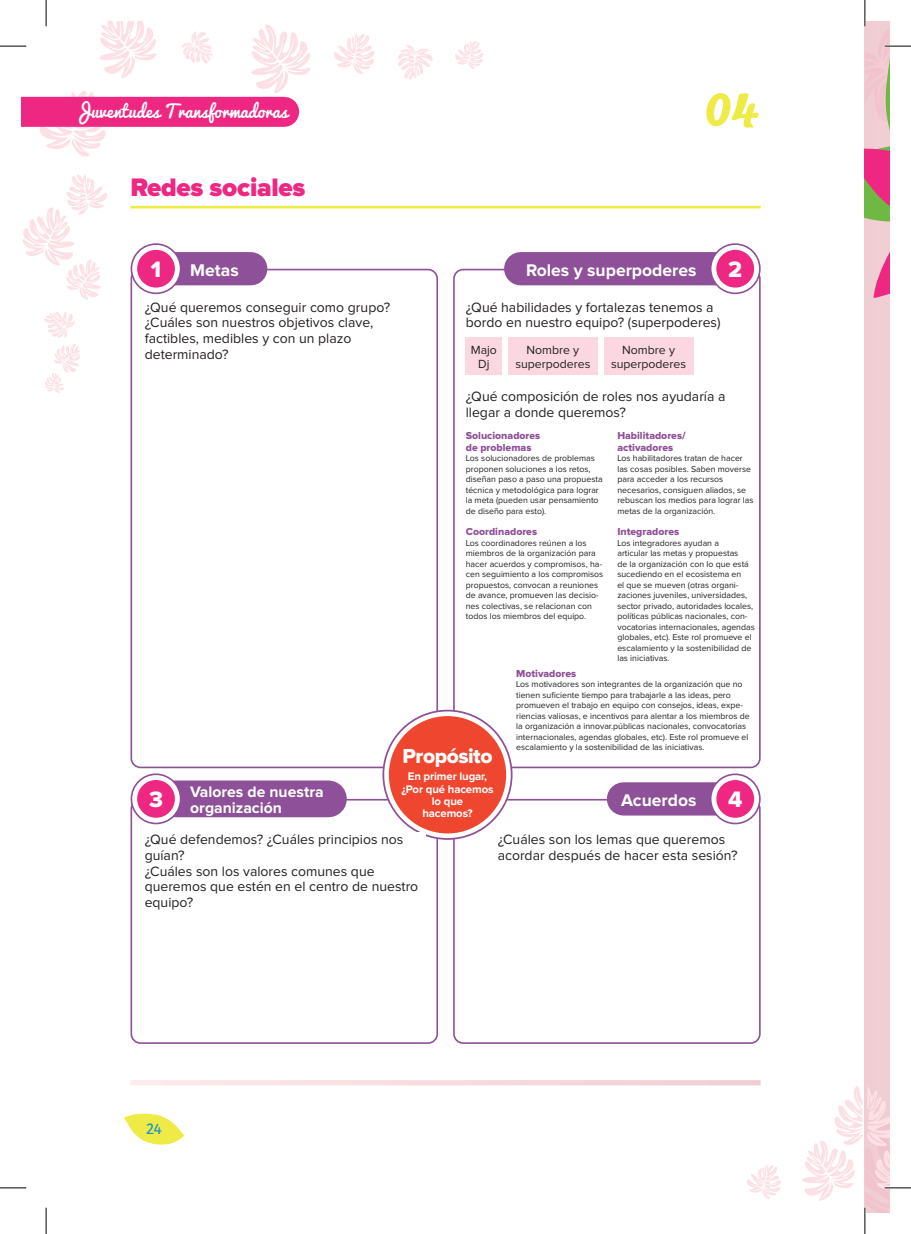
<style>
.page{position:relative;width:911px;height:1234px;background:#fff}
.page>*{position:absolute;margin:0;border:0;box-sizing:border-box;transform-origin:0 0}
.t1{font:64.05px "Pacifico";color:#efeb46}
.t2{font:900 26.25px "Proxima Nova";letter-spacing:-.01em;color:#ee2882}
.t3{font:23.1px "Proxima Nova Extrabld";color:#fff}
.t4{font:21px "Proxima Nova Extrabld";letter-spacing:-.02em;color:#fff}
.t5{font:700 17.5px "Proxima Nova";color:#fff}
.t6{font:17.5px "Pacifico";color:#fff}
.t7{font:700 15.75px/15.8px "Proxima Nova";color:#fff}
.t8{font:15.75px "Bree";color:#2095c6}
.t9{font:14px/15.8px "Proxima Nova";color:#231f20}
.t10{font:12.25px/14px "Proxima Nova";color:#231f20;text-align:center}
.t11{font:700 11.38px/12.2px "Proxima Nova";letter-spacing:-.01em;color:#fff;text-align:center}
.t12{font:10.5px/12.2px "Proxima Nova Extrabld";color:#8e5098}
.t13{font:8.75px/10.5px "Proxima Nova";color:#231f20}
</style>
<div class="page">
<div style="left:130px;top:269px;width:308px;height:499px;border:2px solid #8e5098;border-radius:9px"></div>
<div style="left:453px;top:269px;width:307px;height:499px;border:2px solid #8e5098;border-radius:9px"></div>
<div style="left:130px;top:798px;width:308px;height:245px;border:2px solid #8e5098;border-radius:9px"></div>
<div style="left:453px;top:798px;width:307px;height:245px;border:2px solid #8e5098;border-radius:9px"></div>
<hr style="left:130px;top:206px;width:630px;height:2px;background:#efeb46">
<div style="left:175px;top:252px;width:76px;height:33px;background:#8e5098"></div>
<div style="left:521px;top:252px;width:213px;height:33px;background:#8e5098"></div>
<div style="left:623px;top:782px;width:111px;height:33px;background:#8e5098"></div>
<svg style="left:131px;top:244px;width:50px;height:49px"></svg>
<div style="left:131px;top:243px;width:50px;height:51px;border:2px solid #8e5098;border-radius:50%"></div>
<svg style="left:710px;top:244px;width:50px;height:49px"></svg>
<div style="left:710px;top:243px;width:50px;height:51px;border:2px solid #8e5098;border-radius:50%"></div>
<svg style="left:710px;top:774px;width:50px;height:49px"></svg>
<div style="left:710px;top:773px;width:50px;height:51px;border:2px solid #8e5098;border-radius:50%"></div>
<div style="left:136px;top:249px;width:40px;height:39px;background:#ee2882;border-radius:50%"></div>
<div style="left:136px;top:248px;width:40px;height:41px;border:1px solid #fff;border-radius:50%"></div>
<div style="left:716px;top:249px;width:39px;height:39px;background:#ee2882;border-radius:50%"></div>
<div style="left:715px;top:248px;width:40px;height:41px;border:1px solid #fff;border-radius:50%"></div>
<div style="left:716px;top:779px;width:39px;height:39px;background:#ee2882;border-radius:50%"></div>
<div style="left:715px;top:778px;width:40px;height:41px;border:1px solid #fff;border-radius:50%"></div>
<div style="left:175px;top:780px;width:153px;height:37px;background:#8e5098"></div>
<svg style="left:131px;top:774px;width:50px;height:49px"></svg>
<div style="left:131px;top:773px;width:50px;height:51px;border:2px solid #8e5098;border-radius:50%"></div>
<div style="left:136px;top:779px;width:40px;height:39px;background:#ee2882;border-radius:50%"></div>
<div style="left:136px;top:778px;width:40px;height:40px;border:1px solid #fff;border-radius:50%"></div>
<svg style="left:383px;top:710px;width:128px;height:128px"></svg>
<div style="left:389px;top:716px;width:117px;height:117px;background:#ef472f;border-radius:50%"></div>
<div style="left:145px;top:832px;width:281px;height:109px;background:#fff"></div>
<div style="left:466px;top:337px;width:36px;height:38px;background:#fbd8e1"></div>
<div style="left:508px;top:337px;width:90px;height:38px;background:#fbd8e1"></div>
<div style="left:604px;top:337px;width:89px;height:38px;background:#fbd8e1"></div>
<div style="left:865px;top:21px;width:24px;height:1191px;background:#f1ced3"></div>
<svg style="left:39px;top:91px;width:68px;height:66px"></svg>
<svg style="left:124px;top:1113px;width:60px;height:32px"></svg>
<div style="left:21px;top:97px;width:263px;height:30px;background:#ee2882"></div>
<svg style="left:130px;top:1080px;width:630px;height:5px;background:#f6dcdf"></svg>
<svg style="left:251px;top:25px;width:59px;height:69px"></svg>
<svg style="left:334px;top:34px;width:41px;height:40px"></svg>
<svg style="left:44px;top:312px;width:36px;height:81px"></svg>
<svg style="left:22px;top:174px;width:85px;height:126px"></svg>
<svg style="left:455px;top:41px;width:28px;height:28px"></svg>
<svg style="left:398px;top:45px;width:35px;height:35px"></svg>
<svg style="left:182px;top:31px;width:30px;height:32px"></svg>
<svg style="left:100px;top:21px;width:56px;height:57px"></svg>
<svg style="left:747px;top:1165px;width:34px;height:33px"></svg>
<svg style="left:0;top:46px;width:26px;height:1px"></svg>
<svg style="left:0;top:1187px;width:26px;height:1px"></svg>
<svg style="left:46px;top:0;width:1px;height:26px"></svg>
<svg style="left:46px;top:1207px;width:1px;height:26px"></svg>
<svg style="left:864px;top:0;width:47px;height:298px"></svg>
<svg style="left:802px;top:1078px;width:109px;height:155px"></svg>
<h3 class="t6" style="left:74px;top:102px;width:215px">Juventudes Transformadoras</h3>
<h2 class="t2" style="left:130px;top:172px;width:176px">Redes sociales</h2>
<h1 class="t1" style="left:705px;top:67px;width:54px">04</h1>
<h3 class="t3" style="left:151px;top:255px;width:12px">1</h3>
<h3 class="t3" style="left:728px;top:255px;width:16px">2</h3>
<h3 class="t5" style="left:190px;top:260px;width:50px">Metas</h3>
<h3 class="t5" style="left:526px;top:260px;width:172px">Roles y superpoderes</h3>
<h3 class="t9" style="left:145px;top:299px;width:247px">¿Qué queremos conseguir como grupo? ¿Cuáles son nuestros objetivos clave, factibles, medibles y con un plazo determinado?</h3>
<h3 class="t7" style="left:149px;top:784px;width:176px;text-indent:41px">Valores de nuestra<br><sup>3</sup> organización</h3>
<h3 class="t9" style="left:466px;top:299px;width:256px">¿Qué habilidades y fortalezas tenemos a bordo en nuestro equipo? (superpoderes)</h3>
<h3 class="t10" style="left:471px;top:343px;width:28px">Majo<br>Dj</h3>
<h3 class="t10" style="left:515px;top:343px;width:76px">Nombre y superpoderes</h3>
<h3 class="t10" style="left:611px;top:343px;width:76px">Nombre y superpoderes</h3>
<h3 class="t9" style="left:466px;top:388px;width:261px">¿Qué composición de roles nos ayudaría a llegar a donde queremos?</h3>
<p class="t12" style="left:466px;top:429px;width:76px">Solucionadores de problemas</p>
<p class="t13" style="left:466px;top:453px;width:138px">Los solucionadores de problemas proponen soluciones a los retos, diseñan paso a paso una propuesta técnica y metodológica para lograr la meta (pueden usar pensamiento de diseño para esto).</p>
<p class="t12" style="left:466px;top:526px;width:73px">Coordinadores</p>
<p class="t13" style="left:466px;top:537px;width:139px">Los coordinadores reúnen a los miembros de la organización para hacer acuerdos y compromisos, ha&shy;cen seguimiento a los compromisos propuestos, convocan a reuniones de avance, promueven las decisio&shy;nes colectivas, se relacionan con todos los miembros del equipo.</p>
<p class="t12" style="left:617px;top:429px;width:70px">Habilitadores/ activadores</p>
<p class="t13" style="left:617px;top:453px;width:138px">Los habilitadores tratan de hacer las cosas posibles. Saben moverse para acceder a los recursos necesarios, consiguen aliados, se rebuscan los medios para lograr las metas de la organización.</p>
<p class="t12" style="left:617px;top:526px;width:63px">Integradores</p>
<p class="t13" style="left:617px;top:537px;width:139px">Los integradores ayudan a<br>articular las metas y propuestas<br>de la organización con lo que está sucediendo en el ecosistema en<br>el que se mueven (otras organi&shy;zaciones juveniles, universidades, sector privado, autoridades locales, políticas públicas nacionales, con&shy;vocatorias internacionales, agendas globales, etc). Este rol promueve el escalamiento y la sostenibilidad de las iniciativas.</p>
<h3 class="t4" style="left:402px;top:743px;width:91px">Propósito</h3>
<h3 class="t11" style="left:401px;top:770px;width:94px">En primer lugar, ¿Por qué hacemos lo que<br>hacemos?</h3>
<p class="t12" style="left:516px;top:667px;width:62px">Motivadores</p>
<p class="t13" style="left:516px;top:679px;width:235px">Los motivadores son integrantes de la organización que no tienen suficiente tiempo para trabajarle a las ideas, pero promueven el trabajo en equipo con consejos, ideas, expe&shy;riencias valiosas, e incentivos para alentar a los miembros de la organización a innovar.públicas nacionales, convocatorias internacionales, agendas globales, etc). Este rol promueve el escalamiento y la sostenibilidad de las iniciativas.</p>
<h3 class="t5" style="left:621px;top:789px;width:77px">Acuerdos</h3>
<h3 class="t3" style="left:728px;top:785px;width:16px">4</h3>
<h3 class="t9" style="left:145px;top:831px;width:275px">¿Qué defendemos? ¿Cuáles principios nos guían?<br>¿Cuáles son los valores comunes que queremos que estén en el centro de nuestro equipo?</h3>
<h3 class="t9" style="left:498px;top:831px;width:241px">¿Cuáles son los lemas que queremos acordar después de hacer esta sesión?</h3>
<h3 class="t8" style="left:146px;top:1116px;width:17px">24</h3>
</div>
